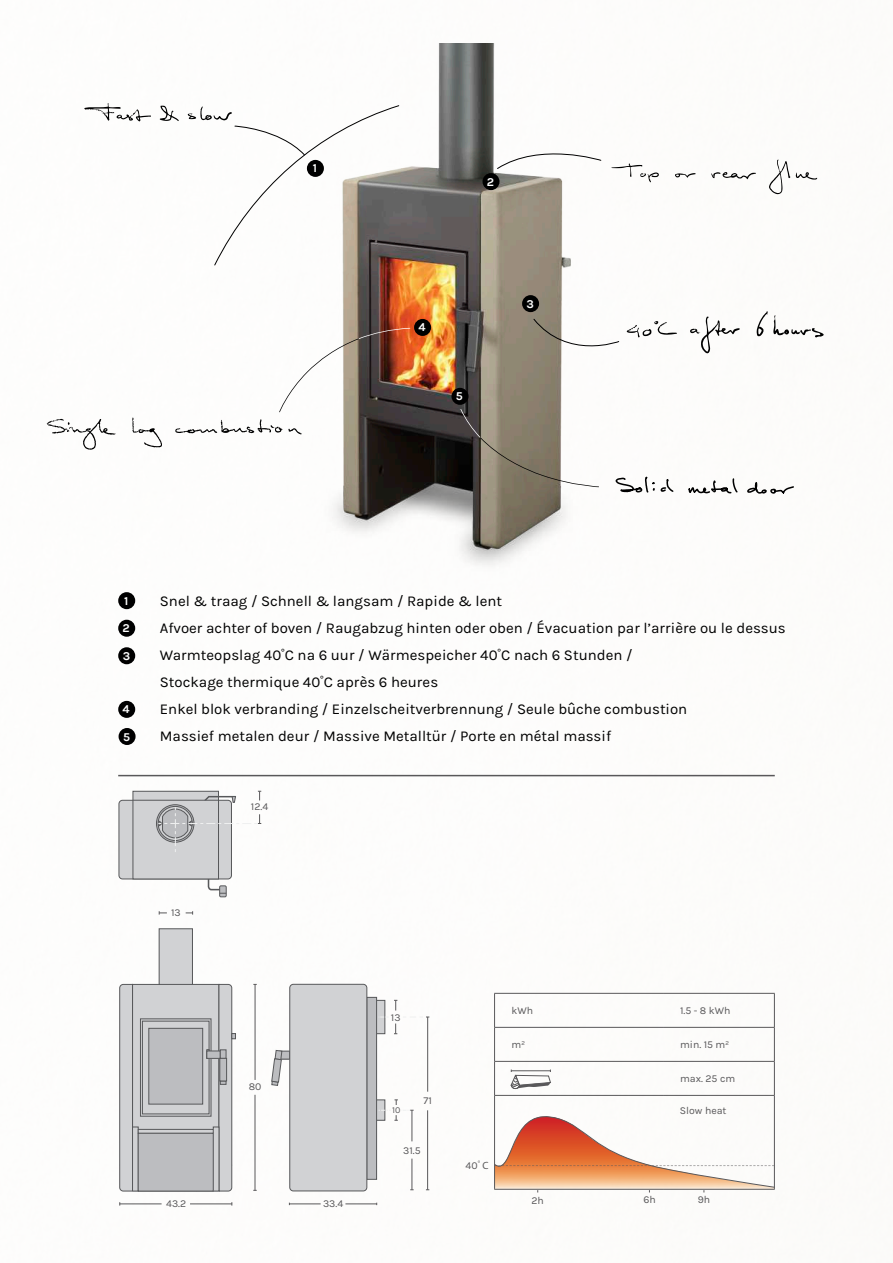
<style>
.page{position:relative;width:893px;height:1263px;background:#fff}
.page>*{position:absolute;margin:0;border:0;box-sizing:border-box;transform-origin:0 0}
.t1{font:15px/27px "Karla";color:#000}
.t2{font:700 12px "Karla";color:#fff}
.t3{font:10.5px "Karla";color:#59585a}
.t4{font:9px "Karla";color:#59585a}
.s1{font-family:"Myriad Pro"}
</style>
<div class="page">
<hr style="left:118px;top:775px;width:657px;height:1px;background:#59585a">
<svg style="left:495px;top:1104px;width:279px;height:88px"></svg>
<hr style="left:663px;top:993px;width:112px;height:1px;background:#59585a">
<hr style="left:774px;top:994px;width:1px;height:33px;background:#59585a">
<hr style="left:663px;top:1027px;width:112px;height:1px;background:#59585a">
<hr style="left:774px;top:1028px;width:1px;height:33px;background:#59585a">
<hr style="left:663px;top:1061px;width:112px;height:1px;background:#59585a">
<hr style="left:774px;top:1062px;width:1px;height:33px;background:#59585a">
<hr style="left:663px;top:1095px;width:112px;height:1px;background:#59585a">
<hr style="left:774px;top:1096px;width:1px;height:93px;background:#59585a">
<hr style="left:663px;top:1189px;width:112px;height:1px;background:#59585a">
<hr style="left:494px;top:993px;width:169px;height:1px;background:#59585a">
<hr style="left:494px;top:994px;width:1px;height:33px;background:#59585a">
<hr style="left:494px;top:1027px;width:169px;height:1px;background:#59585a">
<hr style="left:494px;top:1028px;width:1px;height:33px;background:#59585a">
<hr style="left:494px;top:1061px;width:169px;height:1px;background:#59585a">
<hr style="left:494px;top:1062px;width:1px;height:33px;background:#59585a">
<hr style="left:494px;top:1095px;width:169px;height:1px;background:#59585a">
<hr style="left:494px;top:1096px;width:1px;height:93px;background:#59585a">
<hr style="left:494px;top:1189px;width:169px;height:1px;background:#59585a">
<svg style="left:511px;top:1069px;width:40px;height:20px"></svg>
<img style="left:279px;top:43px;width:348px;height:523px">
<svg style="left:84px;top:103px;width:316px;height:163px"></svg>
<svg style="left:627px;top:311px;width:197px;height:42px"></svg>
<svg style="left:611px;top:160px;width:206px;height:34px"></svg>
<svg style="left:279px;top:328px;width:131px;height:84px"></svg>
<svg style="left:497px;top:141px;width:104px;height:28px"></svg>
<svg style="left:533px;top:318px;width:86px;height:42px"></svg>
<svg style="left:460px;top:409px;width:139px;height:78px"></svg>
<svg style="left:614px;top:475px;width:60px;height:19px"></svg>
<svg style="left:688px;top:478px;width:50px;height:16px"></svg>
<svg style="left:747px;top:482px;width:47px;height:12px"></svg>
<svg style="left:47px;top:418px;width:255px;height:32px"></svg>
<div style="left:118px;top:592px;width:17px;height:17px;background:#000;border-radius:50%"></div>
<div style="left:118px;top:620px;width:17px;height:17px;background:#000;border-radius:50%"></div>
<div style="left:118px;top:647px;width:17px;height:17px;background:#000;border-radius:50%"></div>
<div style="left:118px;top:701px;width:17px;height:17px;background:#000;border-radius:50%"></div>
<div style="left:307px;top:160px;width:17px;height:17px;background:#000;border-radius:50%"></div>
<div style="left:482px;top:173px;width:17px;height:17px;background:#000;border-radius:50%"></div>
<div style="left:522px;top:295px;width:17px;height:17px;background:#000;border-radius:50%"></div>
<div style="left:414px;top:319px;width:17px;height:17px;background:#000;border-radius:50%"></div>
<div style="left:119px;top:728px;width:17px;height:17px;background:#000;border-radius:50%"></div>
<div style="left:451px;top:388px;width:17px;height:17px;background:#000;border-radius:50%"></div>
<div style="left:133px;top:984px;width:86px;height:207px;background:#d1d2d4"></div>
<svg style="left:119px;top:984px;width:14px;height:208px;background:#c1c2c4"></svg>
<div style="left:140px;top:1018px;width:71px;height:98px;border:1px solid #57585a"></div>
<div style="left:142px;top:1021px;width:67px;height:93px;border:1px solid #57585a"></div>
<div style="left:149px;top:1028px;width:54px;height:76px;background:#bcbdc0"></div>
<div style="left:148px;top:1028px;width:55px;height:76px;border:1px solid #57585a"></div>
<div style="left:132px;top:1126px;width:7px;height:65px;border:1px solid #57585a"></div>
<div style="left:159px;top:929px;width:33px;height:55px;background:#d1d2d4"></div>
<div style="left:159px;top:928px;width:34px;height:57px;border:1px solid #57585a"></div>
<div style="left:138px;top:1129px;width:76px;height:5px;border:1px solid #57585a"></div>
<div style="left:207px;top:1051px;width:13px;height:7px;background:#bcbdc0"></div>
<div style="left:206px;top:1050px;width:15px;height:9px;border:1px solid #57585a"></div>
<svg style="left:218px;top:984px;width:18px;height:208px"></svg>
<div style="left:220px;top:1058px;width:7px;height:23px;background:#bcbdc0"></div>
<div style="left:219px;top:1058px;width:8px;height:23px;border:1px solid #57585a"></div>
<div style="left:138px;top:1133px;width:75px;height:58px;background:#bcbdc0"></div>
<div style="left:138px;top:1133px;width:76px;height:58px;border:1px solid #57585a"></div>
<div style="left:220px;top:886px;width:6px;height:11px;background:#bcbdc0"></div>
<div style="left:219px;top:885px;width:8px;height:12px;border:1px solid #57585a"></div>
<div style="left:279px;top:1051px;width:11px;height:8px;background:#bcbdc0"></div>
<div style="left:329px;top:1000px;width:56px;height:34px;background:#d1d2d4"></div>
<div style="left:329px;top:1000px;width:56px;height:34px;border:1px solid #57585a"></div>
<div style="left:375px;top:1100px;width:10px;height:20px;background:#d1d2d4"></div>
<div style="left:374px;top:1099px;width:11px;height:22px;border:1px solid #57585a"></div>
<div style="left:279px;top:1051px;width:11px;height:8px;border:1px solid #57585a"></div>
<div style="left:367px;top:997px;width:10px;height:182px;background:#bcbdc0"></div>
<div style="left:366px;top:997px;width:11px;height:183px;border:1px solid #57585a"></div>
<svg style="left:271px;top:1050px;width:12px;height:36px"></svg>
<div style="left:290px;top:984px;width:77px;height:207px;background:#d1d2d4;border-radius:4px"></div>
<div style="left:289px;top:984px;width:78px;height:207px;border:1px solid #57585a;border-radius:4px"></div>
<svg style="left:159px;top:911px;width:8px;height:3px"></svg>
<svg style="left:186px;top:911px;width:7px;height:3px"></svg>
<hr style="left:255px;top:984px;width:1px;height:96px;background:#59585a">
<hr style="left:255px;top:1095px;width:1px;height:95px;background:#59585a">
<hr style="left:120px;top:1203px;width:42px;height:1px;background:#59585a">
<hr style="left:190px;top:1203px;width:42px;height:1px;background:#59585a">
<hr style="left:289px;top:1203px;width:32px;height:1px;background:#59585a">
<hr style="left:345px;top:1203px;width:32px;height:1px;background:#59585a">
<svg style="left:394px;top:1000px;width:3px;height:10px"></svg>
<svg style="left:379px;top:1017px;width:18px;height:17px"></svg>
<hr style="left:412px;top:1110px;width:1px;height:31px;background:#59585a">
<svg style="left:379px;top:1099px;width:35px;height:22px"></svg>
<hr style="left:412px;top:1158px;width:1px;height:32px;background:#59585a">
<hr style="left:427px;top:1017px;width:1px;height:75px;background:#59585a">
<hr style="left:427px;top:1110px;width:1px;height:80px;background:#59585a">
<svg style="left:118px;top:791px;width:143px;height:103px"></svg>
<p class="t2" style="left:313px;top:161px;width:6px">1</p>
<p class="t2" style="left:487px;top:175px;width:9px">2</p>
<p class="t2" style="left:418px;top:320px;width:9px">4</p>
<p class="t2" style="left:456px;top:389px;width:8px">5</p>
<p class="t2" style="left:527px;top:297px;width:9px">3</p>
<p class="t2" style="left:124px;top:594px;width:6px">1</p>
<p class="t2" style="left:122px;top:621px;width:9px">2</p>
<p class="t2" style="left:123px;top:649px;width:9px">3</p>
<p class="t2" style="left:123px;top:702px;width:9px">4</p>
<p class="t2" style="left:123px;top:729px;width:8px">5</p>
<p class="t1" style="left:160px;top:588px;width:627px">Snel &amp; traag / Schnell &amp; langsam / Rapide &amp; lent<br>Afvoer achter of boven / Raugabzug hinten oder oben / Évacuation par l’arrière ou le dessus Warmteopslag 40<sup>°</sup>C na 6 uur / Wärmespeicher 40<sup>°</sup>C nach 6 Stunden /<br>Stockage thermique 40<sup>°</sup>C après 6 heures<br>Enkel blok verbranding / Einzelscheitverbrennung / Seule bûche combustion<br>Massief metalen deur / Massive Metalltür / Porte en métal massif</p>
<p class="t3" style="left:251px;top:801px;width:19px">12.4</p>
<p class="t3" style="left:171px;top:907px;width:11px">13</p>
<p class="t3" style="left:249px;top:1081px;width:14px">80</p>
<p class="t3" style="left:166px;top:1198px;width:22px">43.2</p>
<p class="t3" style="left:323px;top:1198px;width:22px">33.4</p>
<p class="t3" style="left:391px;top:1011px;width:11px">13</p>
<p class="t4" style="left:392px;top:1105px;width:10px">10</p>
<p class="t3" style="left:423px;top:1094px;width:10px">71</p>
<p class="t3" style="left:403px;top:1145px;width:19px">31.5</p>
<p class="t3" style="left:466px;top:1159px;width:24px">40<sup>°</sup> <span class="s1">C</span></p>
<p class="t3" style="left:512px;top:1005px;width:23px">kWh</p>
<p class="t3" style="left:680px;top:1005px;width:52px">1.5 - 8 kWh</p>
<p class="t3" style="left:512px;top:1039px;width:15px">m<sup>2</sup></p>
<p class="t3" style="left:680px;top:1039px;width:50px">min. 15 m<sup>2</sup></p>
<p class="t3" style="left:680px;top:1073px;width:57px">max. 25 cm</p>
<p class="t3" style="left:531px;top:1194px;width:14px">2h</p>
<p class="t3" style="left:680px;top:1105px;width:48px">Slow heat</p>
<p class="t3" style="left:643px;top:1194px;width:14px">6h</p>
<p class="t3" style="left:698px;top:1194px;width:14px">9h</p>
</div>
